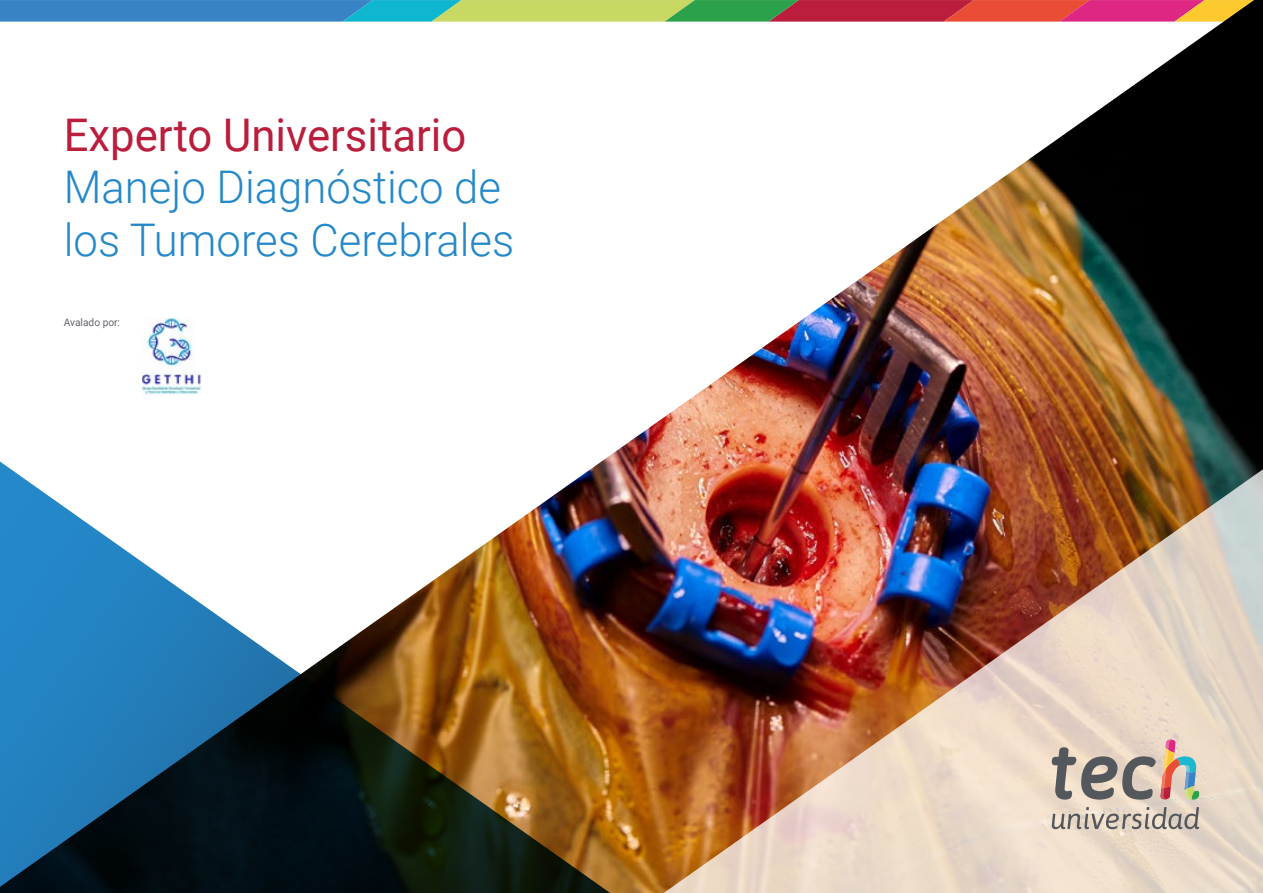
<style>
.page{position:relative;width:1263px;height:893px;background:#fff}
.page>*{position:absolute;margin:0;border:0;box-sizing:border-box;transform-origin:0 0}
.t1{font:300 45px/52.5px "Roboto";color:#2488c9}
.t2{font:45px "Roboto";color:#ba1e3c}
.t3{font:10.5px "Roboto";color:#61646a}
</style>
<div class="page">
<img style="left:0;top:0;width:1263px;height:454px">
<img style="left:0;top:446px;width:640px;height:447px">
<img style="left:634px;top:454px;width:629px;height:439px">
<img style="left:142px;top:318px;width:60px;height:77px">
<svg style="left:1052px;top:740px;width:147px;height:60px;background:#baaca1"></svg>
<svg style="left:1052px;top:807px;width:147px;height:22px;background:#bfb4a9"></svg>
<p class="t2" style="left:64px;top:103px;width:404px">Experto Universitario</p>
<p class="t1" style="left:64px;top:159px;width:452px">Manejo Diagnóstico de los Tumores Cerebrales</p>
<p class="t3" style="left:64px;top:315px;width:58px">Avalado por:</p>
</div>
